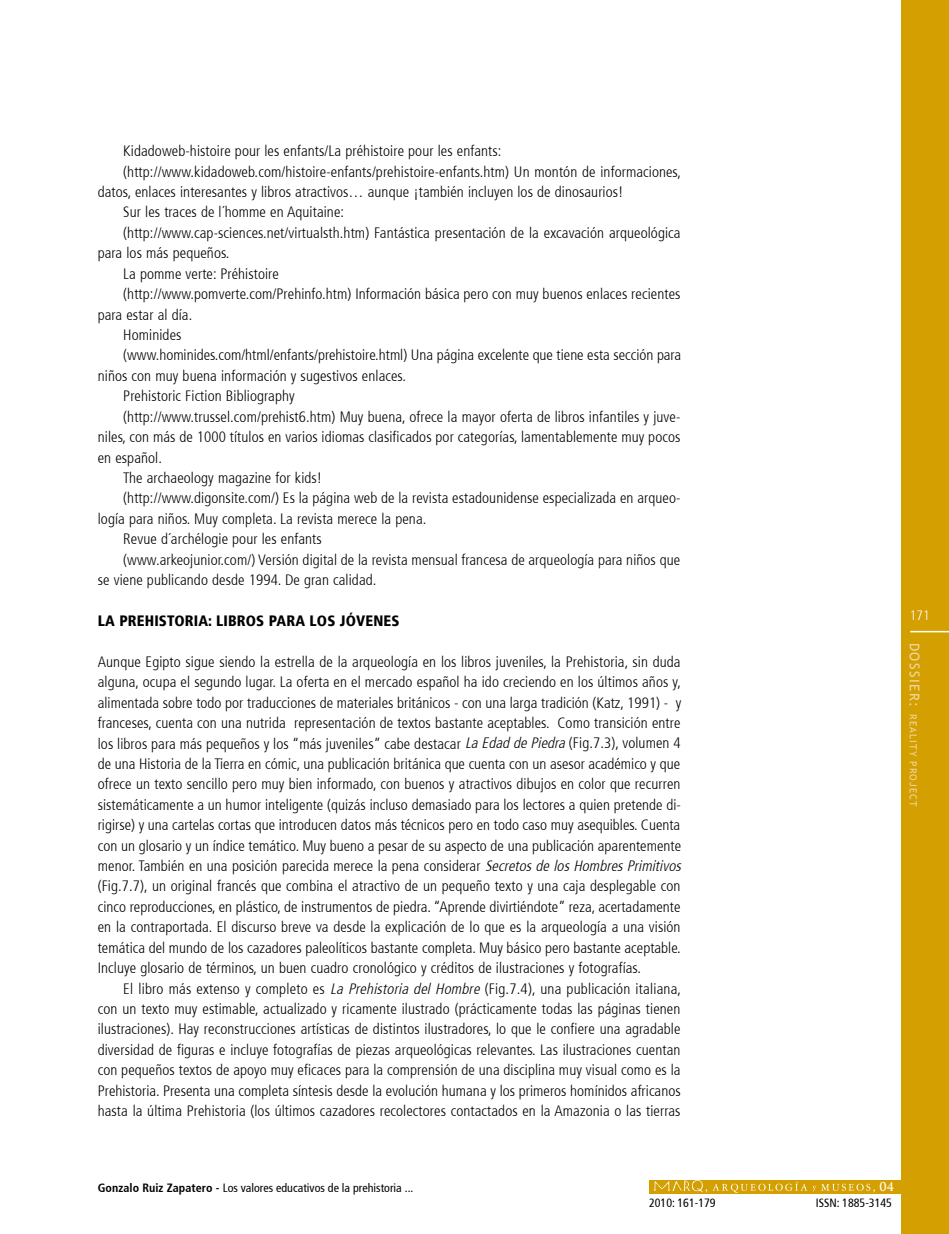
<style>
.page{position:relative;width:949px;height:1234px;background:#fff}
.page>*{position:absolute;margin:0;border:0;box-sizing:border-box;transform-origin:0 0}
.t1{font:300 condensed 15px/20.4px "Frutiger 47";letter-spacing:.005em;color:#000}
.t2{font:900 condensed 15px "Frutiger 77";letter-spacing:.01em;color:#000}
.t3{font:300 condensed 13.5px "Frutiger 47";color:#fff}
.t4{font:condensed 12px "Frutiger 57";color:#000}
.t5{font:700 12px "Trajan Pro";color:#fff}
.t6{font:9.75px "Trebuchet MS";letter-spacing:.11em;color:#f0d6a2}
.s1{font-style:italic}
.s2{font-size:13.5px}
.s3{font-family:"Frutiger 67";font-weight:700}
</style>
<div class="page">
<div style="left:900px;top:0;width:48px;height:1233px;background:#d49f00"></div>
<hr style="left:909px;top:630px;width:39px;height:2px;background:#fff">
<div style="left:648px;top:1179px;width:253px;height:14px;background:#d49f00"></div>
<img style="left:652px;top:1179px;width:55px;height:13px">
<svg style="left:712px;top:1181px;width:158px;height:11px"></svg>
<p class="t1" style="left:123px;top:141px;width:379px">Kidadoweb-histoire pour les enfants/La préhistoire pour les enfants:</p>
<p class="t1" style="left:123px;top:161px;width:559px">(http://www.kidadoweb.com/histoire-enfants/prehistoire-enfants.htm) Un montón de informaciones,</p>
<p class="t1" style="left:98px;top:182px;width:527px">datos, enlaces interesantes y libros atractivos… aunque ¡también incluyen los de dinosaurios!</p>
<p class="t1" style="left:123px;top:202px;width:222px">Sur les traces de l´homme en Aquitaine:</p>
<p class="t1" style="left:123px;top:223px;width:558px">(http://www.cap-sciences.net/virtualsth.htm) Fantástica presentación de la excavación arqueológica</p>
<p class="t1" style="left:98px;top:243px;width:133px">para los más pequeños.</p>
<p class="t1" style="left:123px;top:263px;width:157px">La pomme verte: Préhistoire</p>
<p class="t1" style="left:123px;top:284px;width:558px">(http://www.pomverte.com/Prehinfo.htm) Información básica pero con muy buenos enlaces recientes</p>
<p class="t1" style="left:98px;top:304px;width:96px">para estar al día.</p>
<p class="t1" style="left:123px;top:325px;width:60px">Hominides</p>
<p class="t1" style="left:123px;top:345px;width:559px">(www.hominides.com/html/enfants/prehistoire.html) Una página excelente que tiene esta sección para</p>
<p class="t1" style="left:98px;top:365px;width:310px">niños con muy buena información y sugestivos enlaces.</p>
<p class="t1" style="left:123px;top:386px;width:173px">Prehistoric Fiction Bibliography</p>
<p class="t1" style="left:123px;top:406px;width:558px">(http://www.trussel.com/prehist6.htm) Muy buena, ofrece la mayor oferta de libros infantiles y juve-</p>
<p class="t1" style="left:98px;top:427px;width:584px">niles, con más de 1000 títulos en varios idiomas clasificados por categorías, lamentablemente muy pocos</p>
<p class="t1" style="left:98px;top:447px;width:66px">en español.</p>
<p class="t1" style="left:123px;top:468px;width:200px">The archaeology magazine for kids!</p>
<p class="t1" style="left:123px;top:488px;width:558px">(http://www.digonsite.com/) Es la página web de la revista estadounidense especializada en arqueo-</p>
<p class="t1" style="left:98px;top:508px;width:330px">logía para niños. Muy completa. La revista merece la pena.</p>
<p class="t1" style="left:123px;top:529px;width:200px">Revue d´archélogie pour les enfants</p>
<p class="t1" style="left:123px;top:549px;width:558px">(www.arkeojunior.com/) Versión digital de la revista mensual francesa de arqueología para niños que</p>
<p class="t1" style="left:98px;top:570px;width:280px">se viene publicando desde 1994. De gran calidad.</p>
<p class="t2" style="left:98px;top:611px;width:303px">LA PREHISTORIA: LIBROS PARA LOS JÓVENES</p>
<p class="t1" style="left:98px;top:651px;width:588px">Aunque Egipto sigue siendo la estrella de la arqueología en los libros juveniles, la Prehistoria, sin duda alguna, ocupa el segundo lugar. La oferta en el mercado español ha ido creciendo en los últimos años y, alimentada sobre todo por traducciones de materiales británicos - con una larga tradición (Katz, 1991) - y franceses, cuenta con una nutrida representación de textos bastante aceptables. Como transición entre los libros para más pequeños y los “más juveniles” cabe destacar <span class="s1">La Edad dePiedra</span> (Fig.7.3), volumen 4 de una Historia de la Tierra en cómic, una publicación británica que cuenta con un asesor académico y que ofrece un texto sencillo pero muy bien informado, con buenos y atractivos dibujos en color que recurren sistemáticamente a un humor inteligente (quizás incluso demasiado para los lectores a quien pretende di&shy;rigirse) y una cartelas cortas que introducen datos más técnicos pero en todo caso muy asequibles. Cuenta con un glosario y un índice temático. Muy bueno a pesar de su aspecto de una publicación aparentemente menor. También en una posición parecida merece la pena considerar <span class="s1">SecretosdelosHombresPrimitivos </span>(Fig.7.7), un original francés que combina el atractivo de un pequeño texto y una caja desplegable con cinco reproducciones, en plástico, de instrumentos de piedra. “Aprende divirtiéndote” reza, acertadamente en la contraportada. El discurso breve va desde la explicación de lo que es la arqueología a una visión temática del mundo de los cazadores paleolíticos bastante completa. Muy básico pero bastante aceptable.<br>Incluye glosario de términos, un buen cuadro cronológico y créditos de ilustraciones y fotografías.</p>
<p class="t1" style="left:98px;top:978px;width:584px;text-align:justify;text-indent:26px">El libro más extenso y completo es <span class="s1">La Prehistoria del Hombre</span> (Fig.7.4), una publicación italiana, con un texto muy estimable, actualizado y ricamente ilustrado (prácticamente todas las páginas tienen ilustraciones). Hay reconstrucciones artísticas de distintos ilustradores, lo que le confiere una agradable diversidad de figuras e incluye fotografías de piezas arqueológicas relevantes. Las ilustraciones cuentan con pequeños textos de apoyo muy eficaces para la comprensión de una disciplina muy visual como es la Prehistoria. Presenta una completa síntesis desde la evolución humana y los primeros homínidos africanos hasta la última Prehistoria (los últimos cazadores recolectores contactados en la Amazonia o las tierras</p>
<p class="t3" style="left:909px;top:607px;width:21px">171</p>
<p class="t6" style="left:918px;top:642px;width:165px;rotate:90deg"><span class="s2">DOSSIER:</span> REALITY PROJECT</p>
<p class="t4" style="left:98px;top:1180px;width:317px"><span class="s3">Gonzalo Ruiz Zapatero -</span> Los valores educativos de la prehistoria ...</p>
<p class="t5" style="left:705px;top:1178px;width:4px">,</p>
<p class="t5" style="left:872px;top:1178px;width:23px">, 04</p>
<p class="t4" style="left:649px;top:1195px;width:68px">2010: 161-179</p>
<p class="t4" style="left:815px;top:1195px;width:78px">ISSN: 1885-3145</p>
</div>
